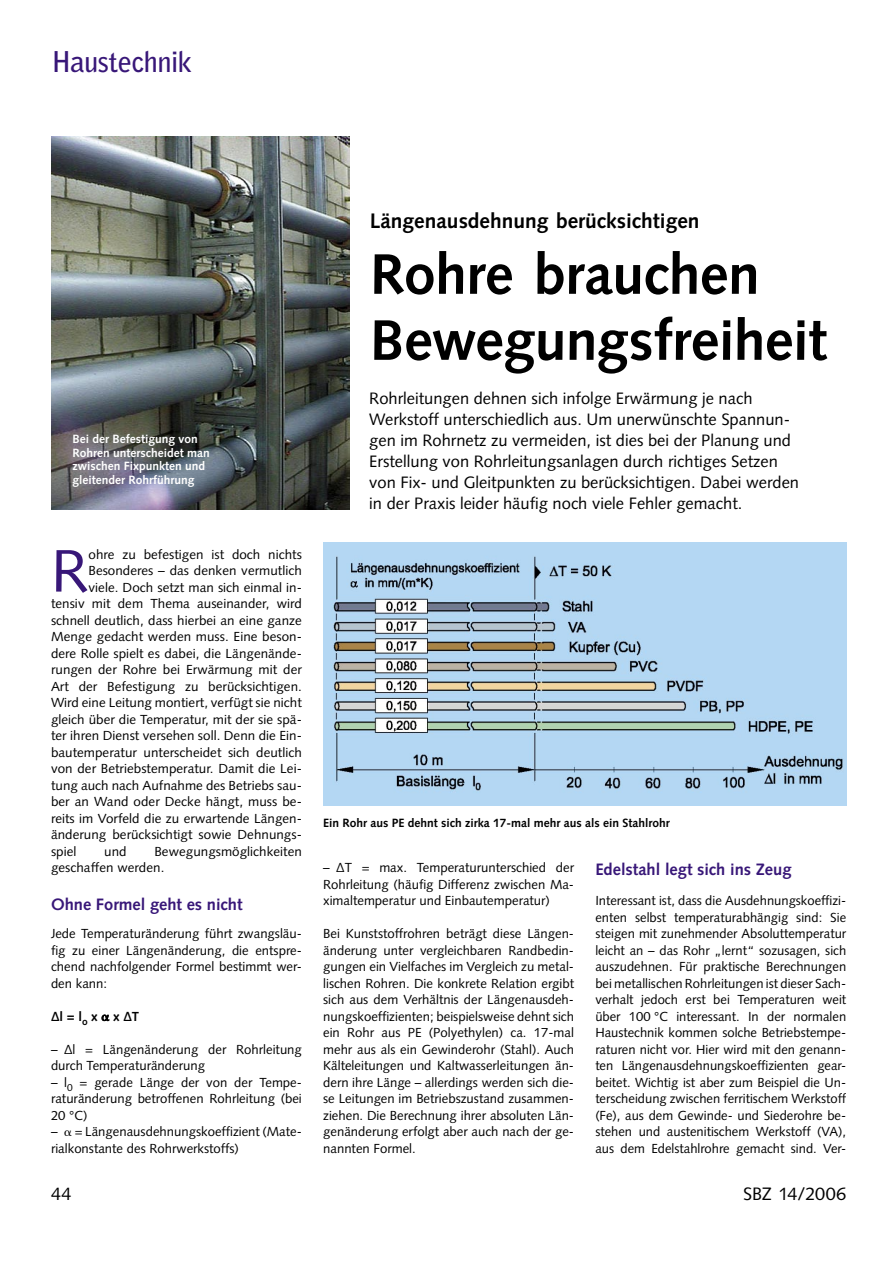
<style>
.page{position:relative;width:893px;height:1263px;background:#fff}
.page>*{position:absolute;margin:0;border:0;box-sizing:border-box;transform-origin:0 0}
.SBZ_04-Initial{font:59.85px "Syntax LT Std";color:#381778}
.SBZ_02-Headline{font:700 57px/66px "Syntax LT Std";letter-spacing:-.01em;color:#000}
.SBZ_00-Rubriken{font:700 28.5px "Bell Gothic Std";letter-spacing:-.02em;color:#381778}
.SBZ_01-Dachzeile{font:700 21px "Syntax LT Std";color:#000}
.t1{font:18px "Syntax LT Std";color:#000}
.SBZ_03-Vorspann{font:16.5px/21px "Syntax LT Std";color:#000}
.SBZ_07-Zwischenüberschrift{font:700 16.5px "Syntax LT Std";color:#381778}
.SBZ_05-Grundtext{font:13.2px/16.5px "Syntax LT Std";color:#000;text-align:justify}
.SBZ_04-Initial-2{font:13.2px/16.5px "Syntax LT Std";letter-spacing:.005em;color:#000}
.SBZ_05-Grundtext-2{font:700 13.2px "Syntax LT Std";color:#000}
.SBZ_12-Bildunterschrift{font:700 12px/13.5px "Syntax LT Std";color:#fff}
.SBZ_12-Bildunterschrift-2{font:700 12px "Syntax LT Std";color:#000}
</style>
<div class="page">
<img style="left:51px;top:136px;width:298px;height:373px">
<img style="left:323px;top:542px;width:523px;height:263px">
<svg style="left:101px;top:1014px;width:9px;height:7px"></svg>
<p class="SBZ_00-Rubriken" style="left:51px;top:45px;width:143px">Haustechnik</p>
<p class="SBZ_12-Bildunterschrift" style="left:73px;top:432px;width:139px">Bei der Befestigung von<br>Rohren unterscheidet man zwischen Fixpunkten und gleitender Rohrführung</p>
<p class="SBZ_04-Initial" style="left:51px;top:535px;width:39px">R</p>
<p class="SBZ_04-Initial-2" style="left:89px;top:546px;width:215px">ohre zu befestigen ist doch nichts</p>
<p class="SBZ_04-Initial-2" style="left:89px;top:562px;width:215px">Besonderes – das denken vermutlich</p>
<p class="SBZ_04-Initial-2" style="left:89px;top:579px;width:215px">viele. Doch setzt man sich einmal in-</p>
<p class="SBZ_04-Initial-2" style="left:51px;top:595px;width:252px">tensiv mit dem Thema auseinander, wird</p>
<p class="SBZ_04-Initial-2" style="left:51px;top:612px;width:252px">schnell deutlich, dass hierbei an eine ganze</p>
<p class="SBZ_04-Initial-2" style="left:51px;top:628px;width:252px">Menge gedacht werden muss. Eine beson-</p>
<p class="SBZ_04-Initial-2" style="left:51px;top:645px;width:252px">dere Rolle spielt es dabei, die Längenände-</p>
<p class="SBZ_04-Initial-2" style="left:51px;top:661px;width:252px">rungen der Rohre bei Erwärmung mit der</p>
<p class="SBZ_04-Initial-2" style="left:51px;top:678px;width:252px">Art der Befestigung zu berücksichtigen.</p>
<p class="SBZ_04-Initial-2" style="left:51px;top:694px;width:252px">Wird eine Leitung montiert, verfügt sie nicht</p>
<p class="SBZ_04-Initial-2" style="left:51px;top:711px;width:252px">gleich über die Temperatur, mit der sie spä-</p>
<p class="SBZ_04-Initial-2" style="left:51px;top:727px;width:252px">ter ihren Dienst versehen soll. Denn die Ein-</p>
<p class="SBZ_04-Initial-2" style="left:51px;top:744px;width:252px">bautemperatur unterscheidet sich deutlich</p>
<p class="SBZ_04-Initial-2" style="left:51px;top:760px;width:252px">von der Betriebstemperatur. Damit die Lei-</p>
<p class="SBZ_04-Initial-2" style="left:51px;top:777px;width:252px">tung auch nach Aufnahme des Betriebs sau-</p>
<p class="SBZ_04-Initial-2" style="left:51px;top:793px;width:252px">ber an Wand oder Decke hängt, muss be-</p>
<p class="SBZ_04-Initial-2" style="left:51px;top:810px;width:252px">reits im Vorfeld die zu erwartende Längen-</p>
<p class="SBZ_04-Initial-2" style="left:51px;top:826px;width:252px">änderung berücksichtigt sowie Dehnungs-</p>
<p class="SBZ_04-Initial-2" style="left:51px;top:843px;width:27px">spiel</p>
<p class="SBZ_04-Initial-2" style="left:104px;top:843px;width:24px">und</p>
<p class="SBZ_04-Initial-2" style="left:51px;top:843px;width:252px;text-indent:103px">Bewegungsmöglichkeiten geschaffen werden.</p>
<p class="SBZ_07-Zwischenüberschrift" style="left:51px;top:894px;width:193px">Ohne Formel geht es nicht</p>
<p class="SBZ_05-Grundtext" style="left:51px;top:925px;width:252px">Jede Temperaturänderung führt zwangsläu&shy;fig zu einer Längenänderung, die entspre&shy;chend nachfolgender Formel bestimmt wer&shy;den kann:</p>
<p class="SBZ_05-Grundtext-2" style="left:51px;top:1008px;width:90px">∆l = l<sub>o</sub> x x ∆T</p>
<p class="SBZ_05-Grundtext" style="left:51px;top:1041px;width:252px">– ∆l = Längenänderung der Rohrleitung durch Temperaturänderung</p>
<p class="SBZ_05-Grundtext" style="left:51px;top:1074px;width:252px">– l<sub>0</sub> = gerade Länge der von der Tempe&shy;raturänderung betroffenen Rohrleitung (bei 20 °C)</p>
<p class="SBZ_05-Grundtext" style="left:51px;top:1123px;width:252px">– = Längenausdehnungskoeffizient (Mate&shy;rialkonstante des Rohrwerkstoffs)</p>
<p class="SBZ_01-Dachzeile" style="left:370px;top:208px;width:331px">Längenausdehnung berücksichtigen</p>
<p class="SBZ_02-Headline" style="left:370px;top:241px;width:459px">Rohre brauchen<br>Bewegungsfreiheit</p>
<p class="SBZ_03-Vorspann" style="left:369px;top:388px;width:431px">Rohrleitungen dehnen sich infolge Erwärmung je nach Werkstoff unterschiedlich aus. Um unerwünschte Spannun&shy;gen im Rohrnetz zu vermeiden, ist dies bei der Planung und Erstellung von Rohrleitungsanlagen durch richtiges Setzen von Fix- und Gleitpunkten zu berücksichtigen. Dabei werden in der Praxis leider häufig noch viele Fehler gemacht.</p>
<p class="SBZ_12-Bildunterschrift-2" style="left:323px;top:816px;width:348px">Ein Rohr aus PE dehnt sich zirka 17-mal mehr aus als ein Stahlrohr</p>
<p class="SBZ_05-Grundtext" style="left:323px;top:859px;width:252px">– ∆T = max. Temperaturunterschied der Rohrleitung (häufig Differenz zwischen Ma&shy;ximaltemperatur und Einbautemperatur)</p>
<p class="SBZ_05-Grundtext" style="left:323px;top:925px;width:252px">Bei Kunststoffrohren beträgt diese Längen&shy;änderung unter vergleichbaren Randbedin&shy;gungen ein Vielfaches im Vergleich zu metal&shy;lischen Rohren. Die konkrete Relation ergibt sich aus dem Verhältnis der Längenausdeh&shy;nungskoeffizienten; beispielsweise dehnt sich ein Rohr aus PE (Polyethylen) ca. 17-mal mehr aus als ein Gewinderohr (Stahl). Auch Kälteleitungen und Kaltwasserleitungen än&shy;dern ihre Länge – allerdings werden sich die&shy;se Leitungen im Betriebszustand zusammen&shy;ziehen. Die Berechnung ihrer absoluten Län&shy;genänderung erfolgt aber auch nach der ge&shy;nannten Formel.</p>
<p class="SBZ_07-Zwischenüberschrift" style="left:595px;top:860px;width:198px">Edelstahl legt sich ins Zeug</p>
<p class="SBZ_05-Grundtext" style="left:595px;top:892px;width:252px">Interessant ist, dass die Ausdehnungskoeffizi&shy;enten selbst temperaturabhängig sind: Sie steigen mit zunehmender Absoluttemperatur leicht an – das Rohr „lernt“ sozusagen, sich auszudehnen. Für praktische Berechnungen bei metallischen Rohrleitungen ist dieser Sach&shy;verhalt jedoch erst bei Temperaturen weit über 100 °C interessant. In der normalen Haustechnik kommen solche Betriebstempe&shy;raturen nicht vor. Hier wird mit den genann&shy;ten Längenausdehnungskoeffizienten gear&shy;beitet. Wichtig ist aber zum Beispiel die Un&shy;terscheidung zwischen ferritischem Werkstoff (Fe), aus dem Gewinde- und Siederohre be&shy;stehen und austenitischem Werkstoff (VA), aus dem Edelstahlrohre gemacht sind. Ver-</p>
<p class="t1" style="left:51px;top:1183px;width:22px">44</p>
<p class="t1" style="left:743px;top:1183px;width:105px">SBZ 14/2006</p>
</div>
